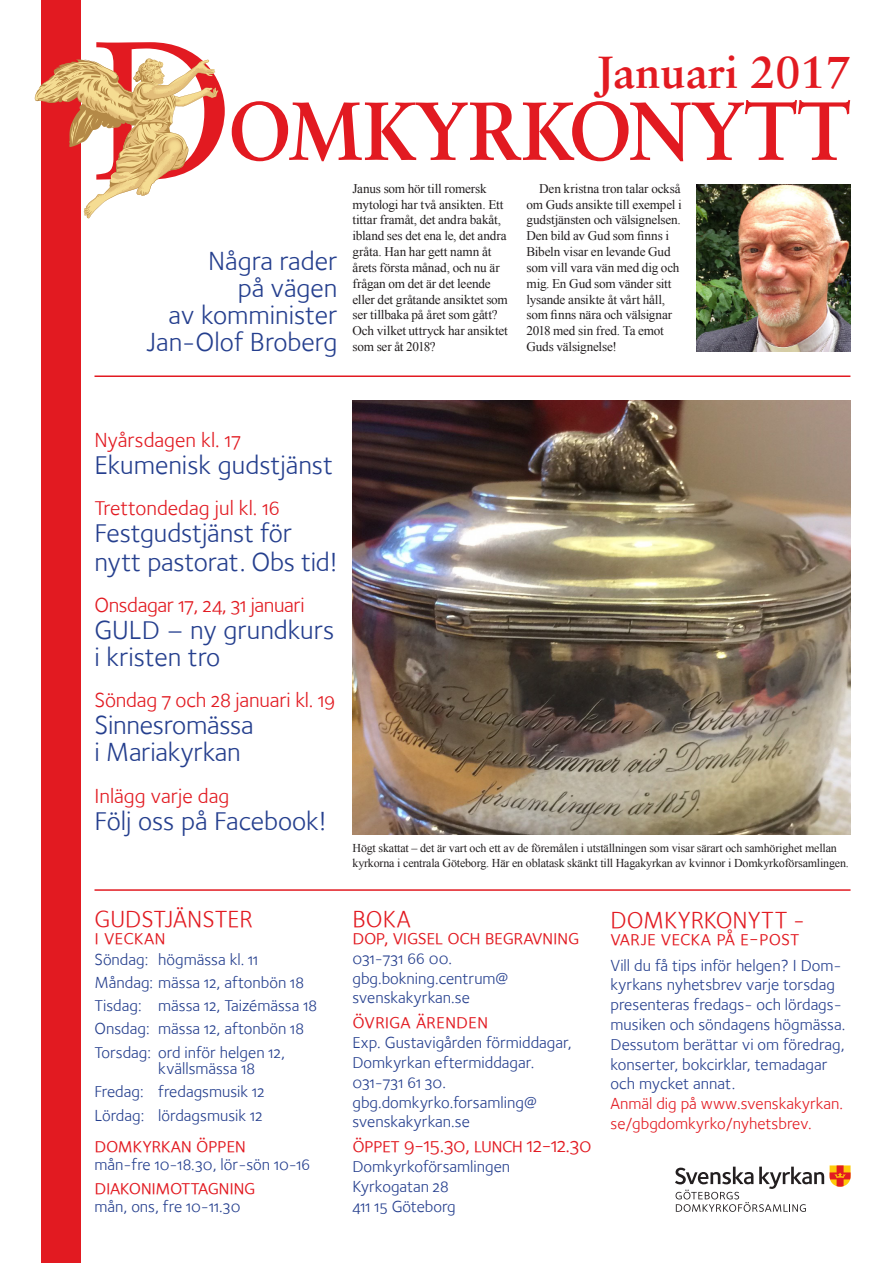
<style>
.page{position:relative;width:893px;height:1263px;background:#fff}
.page>*{position:absolute;margin:0;border:0;box-sizing:border-box;transform-origin:0 0}
.t1{font:196.8px "Sabon LT Std";color:#e21a21;scale:.94 1}
.t2{font:700 82.5px "Sabon LT Std";letter-spacing:-.015em;color:#e21a21;scale:.91 1}
.t3{font:700 45px "Sabon LT Std";color:#e21a21}
.Spaltrubrik{font:27px/27px "Foundry Sterling Book OSF";letter-spacing:-.005em;color:#253f8e}
.Bottenrubrik{font:24px "Foundry Sterling Book Expert";color:#e21a21}
.Spaltinledn{font:21px "Foundry Sterling Book OSF";letter-spacing:-.005em;color:#e21a21}
.Liten_rubrik_framsid{font:21px "Foundry Sterling Book Expert";letter-spacing:-.02em;color:#e21a21}
.Liten_rubrik_framsid-2{font:21px "Foundry Sterling Book Expert";color:#e21a21}
.Liten_rubrik_framsid-3{font:21px "Foundry Sterling Book OSF";letter-spacing:-.03em;color:#e21a21}
.Bröd_kontakt{font:16.5px/19.8px "Foundry Sterling Book OSF";color:#253f8e}
.Bröd_kontakt-2{font:16.5px/19.8px "Foundry Sterling Book OSF";color:#e21a21}
.Bröd_utan_linje{font:13.2px/15.9px "Times New Roman";letter-spacing:-.015em;color:#231f20}
.Bröd_utan_linje-2{font:12px/15px "Times New Roman";letter-spacing:-.015em;color:#231f20}
.s1{font-family:"Foundry Sterling Book Expert"}
</style>
<div class="page">
<div style="left:41px;top:0;width:40px;height:1263px;background:#e21a21"></div>
<svg style="left:35px;top:58px;width:183px;height:160px"></svg>
<svg style="left:830px;top:1165px;width:20px;height:22px"></svg>
<svg style="left:675px;top:1166px;width:149px;height:46px"></svg>
<hr style="left:94px;top:889px;width:756px;height:2px;background:#e21a21">
<img style="left:352px;top:400px;width:498px;height:434px">
<img style="left:697px;top:184px;width:153px;height:167px">
<hr style="left:94px;top:375px;width:756px;height:2px;background:#e21a21">
<p class="t1" style="left:91px;top:-6px;width:155px">D</p>
<p class="t3" style="left:596px;top:45px;width:256px">Januari 2017</p>
<p class="t2" style="left:229px;top:80px;width:686px">OMKYRKONYTT</p>
<p class="Spaltrubrik" style="left:147px;top:248px;width:192px;text-align:right">Några rader<br>på vägen<br>av komminister<br>Jan-Olof Broberg</p>
<p class="Bröd_utan_linje" style="left:352px;top:180px;width:157px">Janus som hör till romersk mytologi har två ansikten. Ett tittar framåt, det andra bakåt, ibland ses det ena le, det andra gråta. Han har gett namn åt årets första månad, och nu är frågan om det är det leende eller det gråtande ansiktet som ser tillbaka på året som gått?<br>Och vilket uttryck har ansiktet som ser åt 2018?</p>
<p class="Bröd_utan_linje" style="left:526px;top:180px;width:157px;text-indent:13px">Den kristna tron talar också om Guds ansikte till exempel i gudstjänsten och välsignelsen.<br>Den bild av Gud som finns i<br>Bibeln visar en levande Gud som vill vara vän med dig och mig. En Gud som vänder sitt lysande ansikte åt vårt håll, som finns nära och välsignar<br>2018 med sin fred. Ta emot<br>Guds välsignelse!</p>
<p class="Spaltinledn" style="left:94px;top:428px;width:148px">Nyårsdagen kl. 17</p>
<p class="Spaltrubrik" style="left:94px;top:452px;width:240px">Ekumenisk gudstjänst</p>
<p class="Spaltinledn" style="left:94px;top:496px;width:187px">Trettondedag jul kl. 16</p>
<p class="Spaltrubrik" style="left:94px;top:519px;width:244px;line-height:28.5px">Festgudstjänst för nytt pastorat. Obs tid!</p>
<p class="Spaltinledn" style="left:94px;top:593px;width:212px">Onsdagar 17, 24, 31 januari</p>
<p class="Spaltrubrik" style="left:94px;top:617px;width:241px">GULD – ny grundkurs i kristen tro</p>
<p class="Spaltinledn" style="left:94px;top:688px;width:242px">Söndag 7 och 28 januari kl. 19</p>
<p class="Spaltrubrik" style="left:94px;top:712px;width:161px">Sinnesromässa i Mariakyrkan</p>
<p class="Spaltinledn" style="left:94px;top:783px;width:136px">Inlägg varje dag</p>
<p class="Spaltrubrik" style="left:94px;top:807px;width:234px">Följ oss på Facebook!</p>
<p class="Bottenrubrik" style="left:94px;top:905px;width:160px">GUDSTJÄNSTER</p>
<p class="Liten_rubrik_framsid" style="left:94px;top:924px;width:73px">i veckan</p>
<p class="Bröd_kontakt" style="left:94px;top:949px;width:165px">Söndag: högmässa kl. 11</p>
<p class="Bröd_kontakt" style="left:94px;top:973px;width:211px">Måndag: mässa 12, aftonbön 18</p>
<p class="Bröd_kontakt" style="left:94px;top:996px;width:224px">Tisdag: mässa 12, Taizémässa 18</p>
<p class="Bröd_kontakt" style="left:94px;top:1019px;width:211px">Onsdag: mässa 12, aftonbön 18</p>
<p class="Bröd_kontakt" style="left:158px;top:1044px;width:128px;line-height:16.5px;text-indent:-64px">Torsdag: ord inför helgen 12, kvällsmässa 18</p>
<p class="Bröd_kontakt" style="left:94px;top:1082px;width:172px">Fredag: fredagsmusik 12</p>
<p class="Bröd_kontakt" style="left:94px;top:1105px;width:170px">Lördag: lördagsmusik 12</p>
<p class="Liten_rubrik_framsid" style="left:94px;top:1133px;width:153px">domkyrkan öppen</p>
<p class="Bröd_kontakt" style="left:94px;top:1155px;width:217px">mån-fre 10-18.30, lör-sön 10-16</p>
<p class="Liten_rubrik_framsid" style="left:94px;top:1174px;width:163px">diakonimottagning</p>
<p class="Bröd_kontakt" style="left:94px;top:1196px;width:148px">mån, ons, fre 10-11.30</p>
<p class="Bröd_utan_linje-2" style="left:352px;top:840px;width:498px">Högt skattat – det är vart och ett av de föremålen i utställningen som visar särart och samhörighet mellan kyrkorna i centrala Göteborg. Här en oblatask skänkt till Hagakyrkan av kvinnor i Domkyrkoförsamlingen.</p>
<p class="Bottenrubrik" style="left:352px;top:905px;width:60px">BOKA</p>
<p class="Liten_rubrik_framsid" style="left:352px;top:925px;width:228px">dop, vigsel och begravning</p>
<p class="Bröd_kontakt" style="left:352px;top:948px;width:101px">031-731 66 00.</p>
<p class="Bröd_kontakt" style="left:352px;top:968px;width:157px">gbg.bokning.centrum@</p>
<p class="Bröd_kontakt" style="left:352px;top:988px;width:119px">svenskakyrkan.se</p>
<p class="Liten_rubrik_framsid-2" style="left:352px;top:1009px;width:137px">övriga ärenden</p>
<p class="Bröd_kontakt" style="left:352px;top:1033px;width:221px">Exp. Gustavigården förmiddagar,<br>Domkyrkan eftermiddagar.</p>
<p class="Bröd_kontakt" style="left:352px;top:1072px;width:95px">031-731 61 30.</p>
<p class="Bröd_kontakt" style="left:352px;top:1092px;width:186px">gbg.domkyrko.forsamling@</p>
<p class="Bröd_kontakt" style="left:352px;top:1112px;width:119px">svenskakyrkan.se</p>
<p class="Liten_rubrik_framsid-3" style="left:352px;top:1133px;width:241px"><span class="s1">öppet</span> 9-15.30<span class="s1">, lunch</span> 12-12.30</p>
<p class="Bröd_kontakt" style="left:352px;top:1157px;width:159px">Domkyrkoförsamlingen</p>
<p class="Bröd_kontakt" style="left:352px;top:1176px;width:98px">Kyrkogatan 28</p>
<p class="Bröd_kontakt" style="left:352px;top:1196px;width:105px">411 15 Göteborg</p>
<p class="Bottenrubrik" style="left:610px;top:906px;width:196px">DOMKYRKONYTT -</p>
<p class="Liten_rubrik_framsid-2" style="left:610px;top:925px;width:190px">varje vecka på e-post</p>
<p class="Bröd_kontakt" style="left:610px;top:955px;width:236px">Vill du få tips inför helgen? I Dom&shy;kyrkans nyhetsbrev varje torsdag presenteras fredags- och lördags&shy;musiken och söndagens högmässa.<br>Dessutom berättar vi om föredrag, konserter, bokcirklar, temadagar och mycket annat.</p>
<p class="Bröd_kontakt-2" style="left:610px;top:1094px;width:234px">Anmäl dig på www.svenskakyrkan. se/gbgdomkyrko/nyhetsbrev.</p>
</div>
